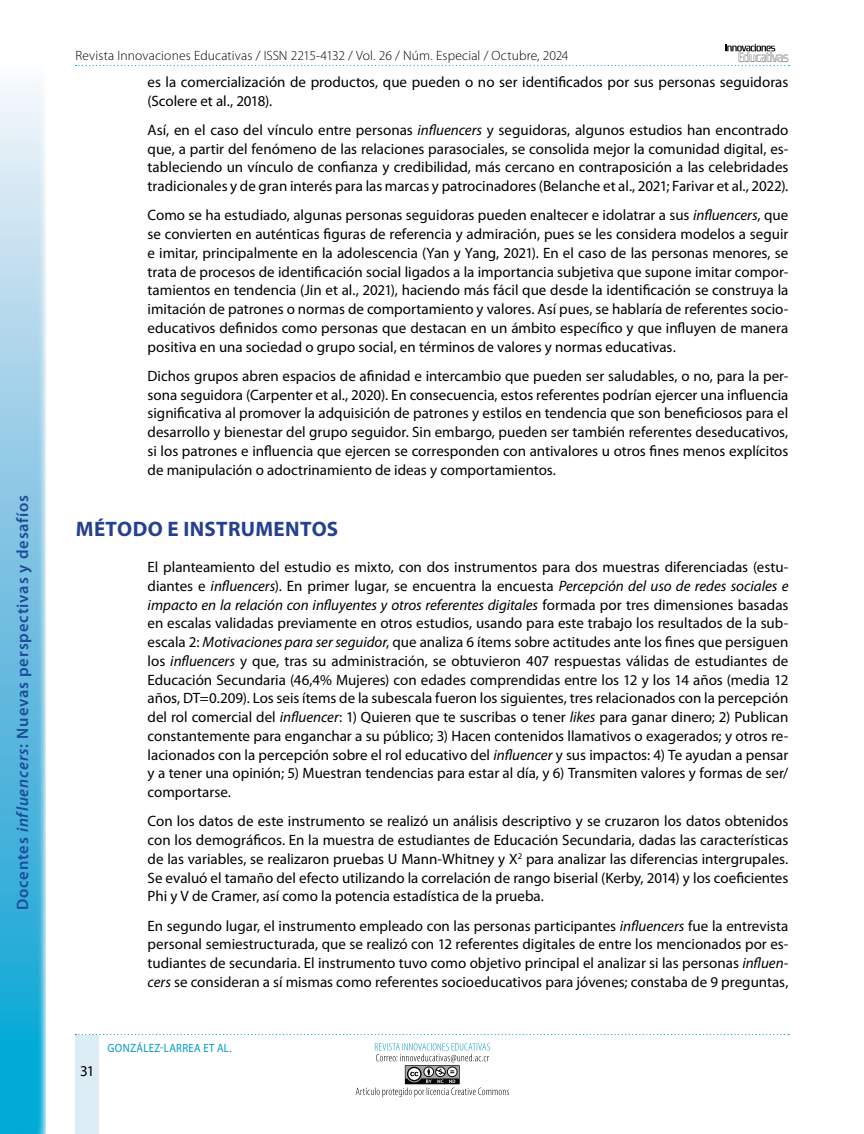
<style>
.page{position:relative;width:864px;height:1134px;background:#fff}
.page>*{position:absolute;margin:0;border:0;box-sizing:border-box;transform-origin:0 0}
.t1{font:700 21px "Myriad Pro";letter-spacing:.015em;color:#25408f}
.t2{font:600 16.5px "Myriad Pro";letter-spacing:.05em;color:#1d4c99}
.t3{font:15px/18.8px "Myriad Pro";color:#000;text-align:justify}
.t4{font:300 13.5px "Myriad Pro";letter-spacing:.01em;color:#000}
.t5{font:12px "Myriad Pro";letter-spacing:.035em;color:#0098ce;scale:.9 1}
.s1{font-style:italic}
</style>
<div class="page">
<svg style="left:76px;top:44px;width:713px;height:22px"></svg>
<div style="left:76px;top:1035px;width:23px;height:99px;background:#dcecf5"></div>
<svg style="left:75px;top:1034px;width:714px;height:1px"></svg>
<svg style="left:356px;top:1043px;width:153px;height:54px"></svg>
<svg style="left:0;top:86px;width:46px;height:1048px;background:#79c6e4"></svg>
<p class="t2" style="left:12px;top:910px;width:417px;rotate:-90deg">Docentes <span class="s1">influencers</span>: Nuevas perspectivas y desafíos</p>
<p class="t4" style="left:76px;top:48px;width:494px">Revista Innovaciones Educativas / ISSN 2215-4132 / Vol. 26 / Núm. Especial / Octubre, 2024</p>
<p class="t3" style="left:148px;top:72px;width:642px">es la comercialización de productos, que pueden o no ser identificados por sus personas seguidoras (Scolere et al., 2018).</p>
<p class="t3" style="left:148px;top:120px;width:642px">Así, en el caso del vínculo entre personas <span class="s1">influencers</span> y seguidoras, algunos estudios han encontrado que, a partir del fenómeno de las relaciones parasociales, se consolida mejor la comunidad digital, es&shy;tableciendo un vínculo de confianza y credibilidad, más cercano en contraposición a las celebridades tradicionales y de gran interés para las marcas y patrocinadores (Belanche et al., 2021; Farivar et al., 2022).</p>
<p class="t3" style="left:148px;top:206px;width:642px">Como se ha estudiado, algunas personas seguidoras pueden enaltecer e idolatrar a sus <span class="s1">influencers</span>, que se convierten en auténticas figuras de referencia y admiración, pues se les considera modelos a seguir e imitar, principalmente en la adolescencia (Yan y Yang, 2021). En el caso de las personas menores, se trata de procesos de identificación social ligados a la importancia subjetiva que supone imitar compor&shy;tamientos en tendencia (Jin et al., 2021), haciendo más fácil que desde la identificación se construya la imitación de patrones o normas de comportamiento y valores. Así pues, se hablaría de referentes socio&shy;educativos definidos como personas que destacan en un ámbito específico y que influyen de manera positiva en una sociedad o grupo social, en términos de valores y normas educativas.</p>
<p class="t3" style="left:148px;top:366px;width:642px">Dichos grupos abren espacios de afinidad e intercambio que pueden ser saludables, o no, para la per&shy;sona seguidora (Carpenter et al., 2020). En consecuencia, estos referentes podrían ejercer una influencia significativa al promover la adquisición de patrones y estilos en tendencia que son beneficiosos para el desarrollo y bienestar del grupo seguidor. Sin embargo, pueden ser también referentes deseducativos, si los patrones e influencia que ejercen se corresponden con antivalores u otros fines menos explícitos de manipulación o adoctrinamiento de ideas y comportamientos.</p>
<h1 class="t1" style="left:76px;top:515px;width:264px">MÉTODO E INSTRUMENTOS</h1>
<p class="t3" style="left:148px;top:557px;width:642px">El planteamiento del estudio es mixto, con dos instrumentos para dos muestras diferenciadas (estu&shy;diantes e <span class="s1">influencers</span>). En primer lugar, se encuentra la encuesta <span class="s1">Percepción del uso de redes sociales e impacto en la relación con influyentes y otros referentes digitales</span> formada por tres dimensiones basadas en escalas validadas previamente en otros estudios, usando para este trabajo los resultados de la sub&shy;escala 2: <span class="s1">Motivaciones para ser seguidor</span>, que analiza 6 ítems sobre actitudes ante los fines que persiguen los <span class="s1">influencers</span> y que, tras su administración, se obtuvieron 407 respuestas válidas de estudiantes de Educación Secundaria (46,4% Mujeres) con edades comprendidas entre los 12 y los 14 años (media 12 años, DT=0.209). Los seis ítems de la subescala fueron los siguientes, tres relacionados con la percepción del rol comercial del <span class="s1">influencer</span>: 1) Quieren que te suscribas o tener <span class="s1">likes</span> para ganar dinero; 2) Publican constantemente para enganchar a su público; 3) Hacen contenidos llamativos o exagerados; y otros re&shy;lacionados con la percepción sobre el rol educativo del <span class="s1">influencer</span> y sus impactos: 4) Te ayudan a pensar y a tener una opinión; 5) Muestran tendencias para estar al día, y 6) Transmiten valores y formas de ser/ comportarse.</p>
<p class="t3" style="left:148px;top:812px;width:642px">Con los datos de este instrumento se realizó un análisis descriptivo y se cruzaron los datos obtenidos con los demográficos. En la muestra de estudiantes de Educación Secundaria, dadas las características de las variables, se realizaron pruebas U Mann-Whitney y X<sup>2</sup> para analizar las diferencias intergrupales.<br>Se evaluó el tamaño del efecto utilizando la correlación de rango biserial (Kerby, 2014) y los coeficientes Phi y V de Cramer, así como la potencia estadística de la prueba.</p>
<p class="t3" style="left:148px;top:916px;width:642px">En segundo lugar, el instrumento empleado con las personas participantes <span class="s1">influencers</span> fue la entrevista personal semiestructurada, que se realizó con 12 referentes digitales de entre los mencionados por es&shy;tudiantes de secundaria. El instrumento tuvo como objetivo principal el analizar si las personas <span class="s1">influen&shy;cers</span> se consideran a sí mismas como referentes socioeducativos para jóvenes; constaba de 9 preguntas,</p>
<p class="t3" style="left:80px;top:1061px;width:16px">31</p>
<p class="t5" style="left:108px;top:1040px;width:139px">GONZÁLEZ-LARREA ET AL.</p>
</div>
